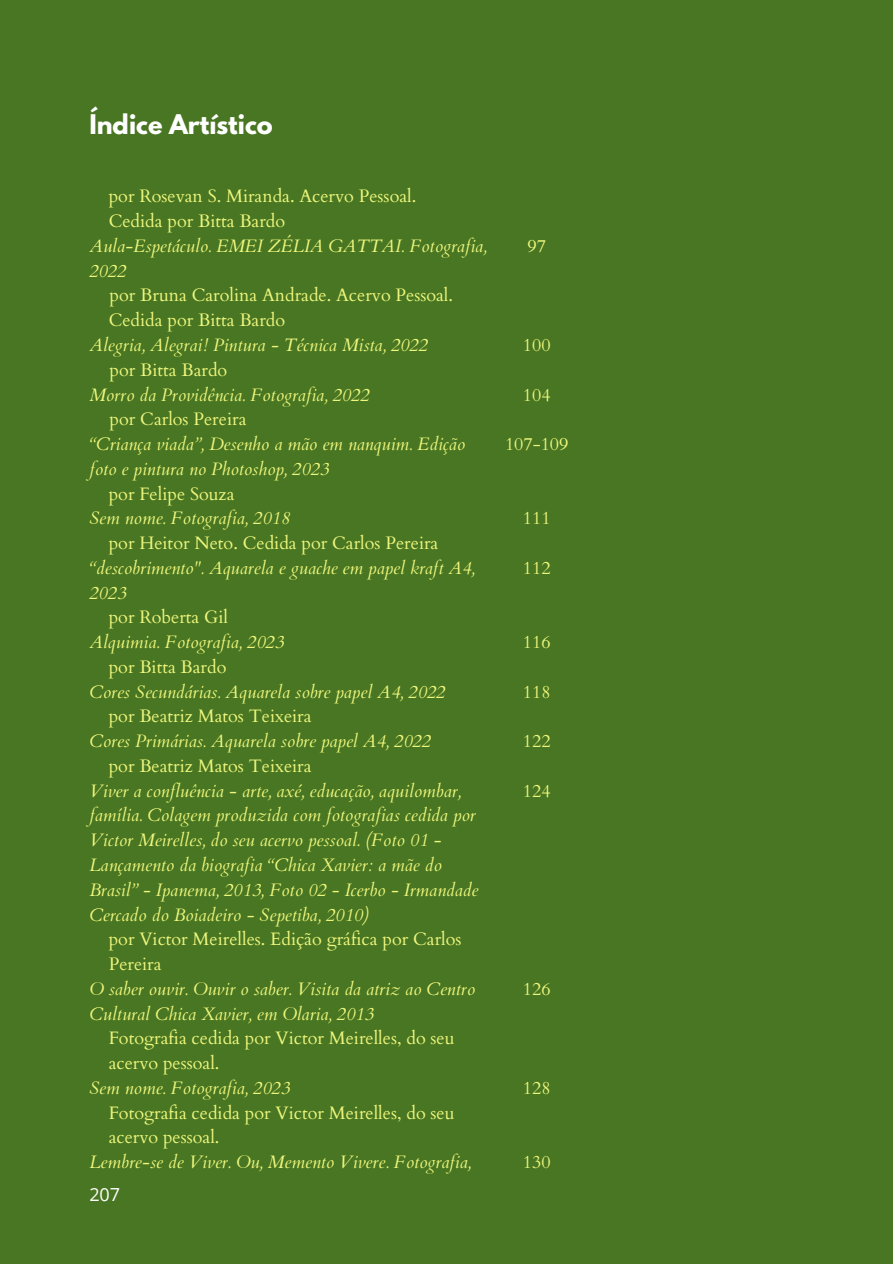
<style>
.page{position:relative;width:893px;height:1264px;background:#fff}
.page>*{position:absolute;margin:0;border:0;box-sizing:border-box;transform-origin:0 0}
.t1{font:700 24px "League Spartan";color:#fff}
.t2{font:italic 18px/24.8px "Cardo";color:#edf67d}
.t3{font:18px "Cardo";color:#edf67d}
.t4{font:18px "Open Sans";color:#fff}
</style>
<div class="page">
<div style="left:0;top:0;width:892px;height:1263px;background:#497622"></div>
<h1 class="t1" style="left:89px;top:112px;width:185px">Índice Artístico</h1>
<p class="t3" style="left:109px;top:184px;width:309px">por Rosevan S. Miranda. Acervo Pessoal.</p>
<p class="t3" style="left:109px;top:209px;width:178px">Cedida por Bitta Bardo</p>
<p class="t2" style="left:89px;top:234px;width:399px">Aula-Espetáculo. EMEI ZÉLIA GATTAI. Fotografia,<br>2022</p>
<p class="t3" style="left:110px;top:283px;width:345px">por Bruna Carolina Andrade. Acervo Pessoal.</p>
<p class="t3" style="left:109px;top:308px;width:178px">Cedida por Bitta Bardo</p>
<p class="t2" style="left:89px;top:333px;width:340px">Alegria, Alegrai! Pintura - Técnica Mista, 2022</p>
<p class="t3" style="left:110px;top:358px;width:119px">por Bitta Bardo</p>
<p class="t2" style="left:89px;top:382px;width:282px">Morro da Providência. Fotografia, 2022</p>
<p class="t3" style="left:110px;top:407px;width:138px">por Carlos Pereira</p>
<p class="t2" style="left:89px;top:432px;width:377px">“Criança viada”, Desenho a mão em nanquim. Edição foto e pintura no Photoshop, 2023</p>
<p class="t3" style="left:109px;top:481px;width:127px">por Felipe Souza</p>
<p class="t2" style="left:89px;top:506px;width:202px">Sem nome. Fotografia, 2018</p>
<p class="t3" style="left:109px;top:531px;width:331px">por Heitor Neto. Cedida por Carlos Pereira</p>
<p class="t2" style="left:89px;top:556px;width:387px">“descobrimento". Aquarela e guache em papel kraft A4,<br>2023</p>
<p class="t3" style="left:109px;top:605px;width:121px">por Roberta Gil</p>
<p class="t2" style="left:89px;top:630px;width:196px">Alquimia. Fotografia, 2023</p>
<p class="t3" style="left:109px;top:655px;width:119px">por Bitta Bardo</p>
<p class="t2" style="left:89px;top:679px;width:357px">Cores Secundárias. Aquarela sobre papel A4, 2022</p>
<p class="t3" style="left:109px;top:704px;width:204px">por Beatriz Matos Teixeira</p>
<p class="t2" style="left:89px;top:729px;width:343px">Cores Primárias. Aquarela sobre papel A4, 2022</p>
<p class="t3" style="left:109px;top:754px;width:204px">por Beatriz Matos Teixeira</p>
<p class="t2" style="left:89px;top:778px;width:390px">Viver a confluência - arte, axé, educação, aquilombar, família. Colagem produzida com fotografias cedida por Victor Meirelles, do seu acervo pessoal. (Foto 01 - Lançamento da biografia “Chica Xavier: a mãe do Brasil” - Ipanema, 2013, Foto 02 - Icerbo - Irmandade Cercado do Boiadeiro - Sepetiba, 2010)</p>
<p class="t3" style="left:109px;top:927px;width:354px">por Victor Meirelles. Edição gráfica por Carlos</p>
<p class="t3" style="left:109px;top:952px;width:54px">Pereira</p>
<p class="t2" style="left:89px;top:976px;width:387px">O saber ouvir. Ouvir o saber. Visita da atriz ao Centro<br>Cultural Chica Xavier, em Olaria, 2013</p>
<p class="t3" style="left:109px;top:1026px;width:347px">Fotografia cedida por Victor Meirelles, do seu</p>
<p class="t3" style="left:109px;top:1051px;width:112px">acervo pessoal.</p>
<p class="t2" style="left:89px;top:1075px;width:202px">Sem nome. Fotografia, 2023</p>
<p class="t3" style="left:109px;top:1100px;width:347px">Fotografia cedida por Victor Meirelles, do seu</p>
<p class="t3" style="left:109px;top:1125px;width:112px">acervo pessoal.</p>
<p class="t2" style="left:89px;top:1150px;width:383px">Lembre-se de Viver. Ou, Memento Vivere. Fotografia,</p>
<p class="t4" style="left:89px;top:1181px;width:32px">207</p>
<p class="t3" style="left:527px;top:234px;width:20px">97</p>
<p class="t3" style="left:523px;top:333px;width:29px">100</p>
<p class="t3" style="left:523px;top:382px;width:29px">104</p>
<p class="t3" style="left:505px;top:432px;width:65px">107-109</p>
<p class="t3" style="left:523px;top:506px;width:29px">111</p>
<p class="t3" style="left:523px;top:556px;width:29px">112</p>
<p class="t3" style="left:523px;top:630px;width:29px">116</p>
<p class="t3" style="left:523px;top:679px;width:29px">118</p>
<p class="t3" style="left:523px;top:729px;width:29px">122</p>
<p class="t3" style="left:523px;top:778px;width:29px">124</p>
<p class="t3" style="left:523px;top:976px;width:29px">126</p>
<p class="t3" style="left:523px;top:1075px;width:29px">128</p>
<p class="t3" style="left:523px;top:1150px;width:29px">130</p>
</div>
